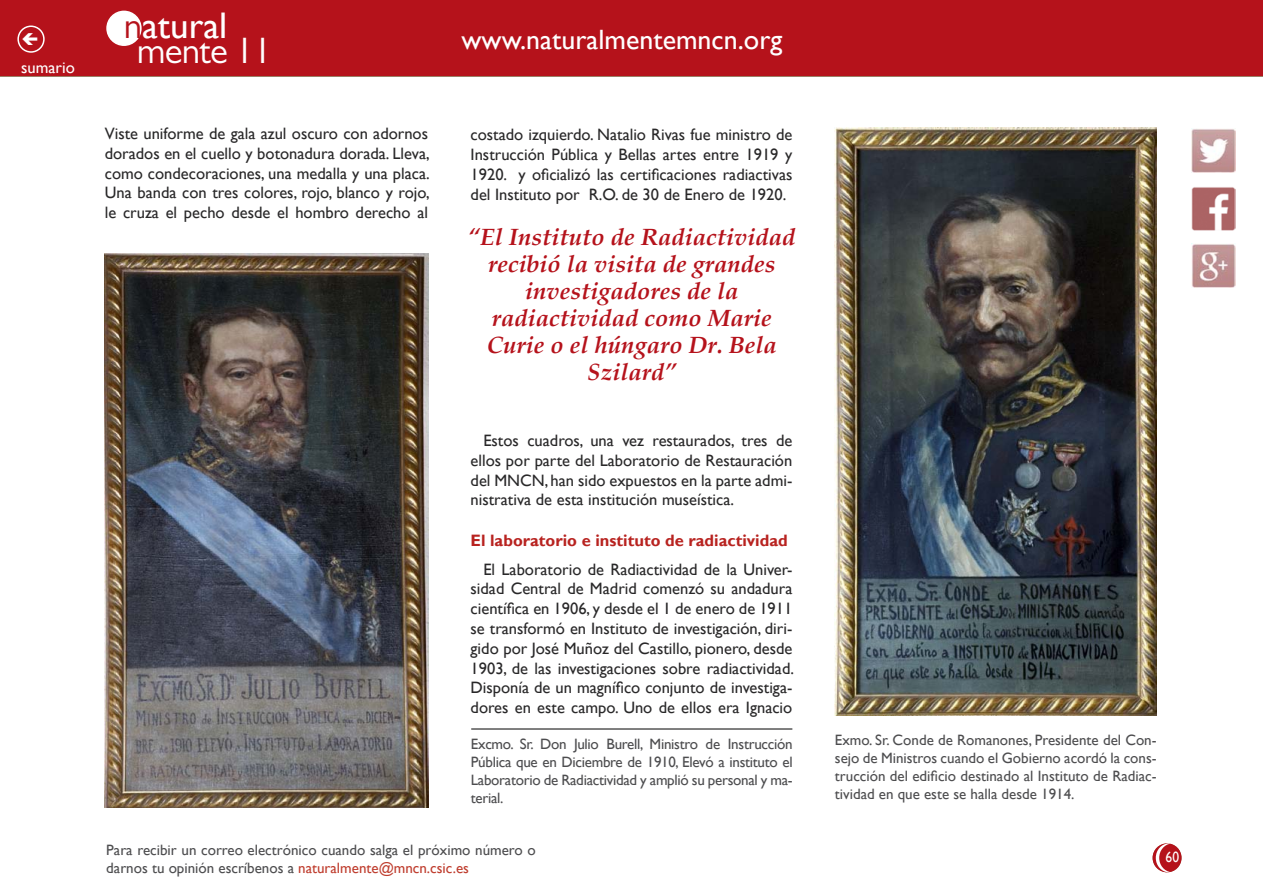
<style>
.page{position:relative;width:1263px;height:893px;background:#fff}
.page>*{position:absolute;margin:0;border:0;box-sizing:border-box;transform-origin:0 0}
.t1{font:37.05px "Gill Sans";color:#fff}
.t2{font:37.05px "Gill Sans MT Pro";letter-spacing:-.02em;color:#fff}
.t3{font:27.9px "Gill Sans";color:#fff}
.t4{font:italic 700 24px/27px "Palatino";color:#b5121b;text-align:center}
.t5{font:16.5px/19.8px "Gill Sans";color:#292829;text-align:justify}
.t6{font:700 16.5px "Gill Sans";color:#b82320}
.t7{font:16.5px "Gill Sans";color:#fff}
.t8{font:15px/18px "Gill Sans";color:#4d4d4f;text-align:justify}
.t9{font:15px "Gill Sans";color:#fff;scale:.9 1}
.s1{font-family:"Gill Sans MT Pro";color:#b5121b}
.s2{color:#bf3d2e}
</style>
<div class="page">
<img style="left:1191px;top:187px;width:44px;height:43px">
<img style="left:1191px;top:129px;width:44px;height:44px">
<img style="left:1191px;top:244px;width:44px;height:44px">
<div style="left:1153px;top:844px;width:28px;height:28px;background:#b5121b;border-radius:50%"></div>
<div style="left:1152px;top:843px;width:29px;height:29px;border:2px solid #b5121b;border-radius:50%"></div>
<div style="left:0;top:0;width:1263px;height:76px;background:#b5121b"></div>
<div style="left:107px;top:11px;width:34px;height:34px;background:#fff;border-radius:50%"></div>
<div style="left:106px;top:11px;width:36px;height:35px;border:2px solid #fff;border-radius:50%"></div>
<svg style="left:1155px;top:843px;width:16px;height:29px"></svg>
<div style="left:17px;top:26px;width:28px;height:27px;border:2px solid #fff;border-radius:50%"></div>
<img style="left:104px;top:254px;width:324px;height:554px">
<img style="left:835px;top:128px;width:322px;height:588px">
<hr style="left:471px;top:729px;width:321px;height:1px;background:#000">
<p class="t7" style="left:21px;top:58px;width:55px">sumario</p>
<h1 class="t1" style="left:124px;top:4px;width:105px"><span class="s1">n</span>atural</h1>
<h1 class="t2" style="left:137px;top:28px;width:137px">mente 11</h1>
<h2 class="t3" style="left:461px;top:23px;width:322px">www.naturalmentemncn.org</h2>
<p class="t5" style="left:105px;top:124px;width:326px">Viste uniforme de gala azul oscuro con adornos dorados en el cuello y botonadura dorada. Lleva, como condecoraciones, una medalla y una placa.<br>Una banda con tres colores, rojo, blanco y rojo, le cruza el pecho desde el hombro derecho al</p>
<p class="t5" style="left:471px;top:125px;width:323px">costado izquierdo. Natalio Rivas fue ministro de Instrucción Pública y Bellas artes entre 1919 y 1920. y oficializó las certificaciones radiactivas del Instituto por R.O. de 30 de Enero de 1920.</p>
<h3 class="t4" style="left:468px;top:224px;width:329px">“El Instituto de Radiactividad recibió la visita de grandes investigadores de la radiactividad como Marie<br>Curie o el húngaro Dr. Bela<br>Szilard”</h3>
<p class="t5" style="left:471px;top:431px;width:323px;text-indent:13px">Estos cuadros, una vez restaurados, tres de ellos por parte del Laboratorio de Restauración del MNCN, han sido expuestos en la parte admi&shy;nistrativa de esta institución museística.</p>
<p class="t6" style="left:471px;top:531px;width:319px">El laboratorio e instituto de radiactividad</p>
<p class="t5" style="left:471px;top:559px;width:325px;text-indent:13px">El Laboratorio de Radiactividad de la Univer&shy;sidad Central de Madrid comenzó su andadura científica en 1906, y desde el 1 de enero de 1911 se transformó en Instituto de investigación, diri&shy;gido por José Muñoz del Castillo, pionero, desde 1903, de las investigaciones sobre radiactividad.<br>Disponía de un magnífico conjunto de investiga&shy;dores en este campo. Uno de ellos era Ignacio</p>
<p class="t8" style="left:471px;top:735px;width:323px">Excmo. Sr. Don Julio Burell, Ministro de Instrucción Pública que en Diciembre de 1910, Elevó a instituto el Laboratorio de Radiactividad y amplió su personal y ma&shy;terial.</p>
<p class="t8" style="left:835px;top:732px;width:323px">Exmo. Sr. Conde de Romanones, Presidente del Con&shy;sejo de Ministros cuando el Gobierno acordó la cons&shy;trucción del edificio destinado al Instituto de Radiac&shy;tividad en que este se halla desde 1914.</p>
<p class="t8" style="left:106px;top:842px;width:431px">Para recibir un correo electrónico cuando salga el próximo número o darnos tu opinión escríbenos a <span class="s2">naturalmente@mncn.csic.es</span></p>
<p class="t9" style="left:1165px;top:849px;width:16px">60</p>
</div>
